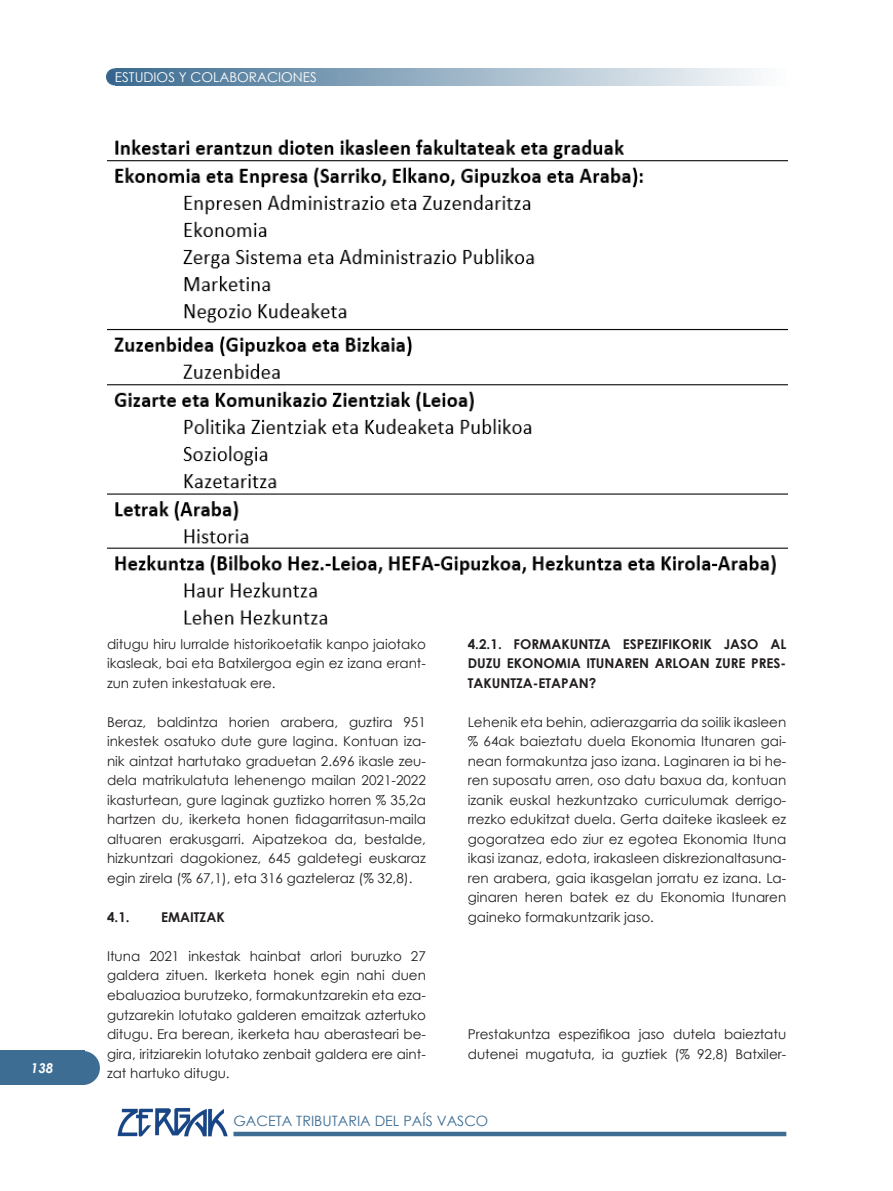
<style>
.page{position:relative;width:893px;height:1191px;background:#fff}
.page>*{position:absolute;margin:0;border:0;box-sizing:border-box;transform-origin:0 0}
.t1{font:14.25px "Century Gothic";color:#3d6d93}
.Body_Text{font:13.5px/19.5px "Century Gothic";color:#231f20;text-align:justify}
.t2{font:700 13.5px/19.5px "Century Gothic";color:#231f20;text-align:justify}
.t3{font:13.5px "Century Gothic";color:#fff}
.t4{font:italic 700 13.5px "Century Gothic";color:#fff}
</style>
<div class="page">
<div style="left:107px;top:69px;width:19px;height:16px;background:#36628d;border-radius:8px"></div>
<div style="left:106px;top:68px;width:21px;height:17px;border:2px solid #3c6c91;border-radius:8px"></div>
<div style="left:15px;top:1051px;width:85px;height:34px;background:#3d6d92;border-radius:17px"></div>
<div style="left:0;top:1051px;width:85px;height:34px;background:#3d6d92"></div>
<img style="left:117px;top:1108px;width:111px;height:29px">
<div style="left:234px;top:1131px;width:552px;height:5px;background:#3d6d93"></div>
<div style="left:115px;top:68px;width:671px;height:17px;background:linear-gradient(to right,#3b6b90,#fdfdfe)"></div>
<img style="left:107px;top:139px;width:680px;height:486px">
<p class="t3" style="left:115px;top:68px;width:203px">ESTUDIOS Y COLABORACIONES</p>
<p class="t4" style="left:31px;top:1058px;width:24px">138</p>
<p class="Body_Text" style="left:107px;top:634px;width:320px">ditugu hiru lurralde historikoetatik kanpo jaiotako ikasleak, bai eta Batxilergoa egin ez izana erant&shy;zun zuten inkestatuak ere.</p>
<p class="Body_Text" style="left:107px;top:712px;width:320px">Beraz, baldintza horien arabera, guztira 951 inkestek osatuko dute gure lagina. Kontuan iza&shy;nik aintzat hartutako graduetan 2.696 ikasle zeu&shy;dela matrikulatuta lehenengo mailan 2021-2022 ikasturtean, gure laginak guztizko horren % 35,2a hartzen du, ikerketa honen fidagarritasun-maila altuaren erakusgarri. Aipatzekoa da, bestalde, hizkuntzari dagokionez, 645 galdetegi euskaraz egin zirela (% 67,1), eta 316 gazteleraz (% 32,8).</p>
<p class="t2" style="left:107px;top:906px;width:24px">4.1.</p>
<p class="t2" style="left:161px;top:906px;width:65px">EMAITZAK</p>
<p class="Body_Text" style="left:107px;top:946px;width:320px">Ituna 2021 inkestak hainbat arlori buruzko 27 galdera zituen. Ikerketa honek egin nahi duen ebaluazioa burutzeko, formakuntzarekin eta eza&shy;gutzarekin lotutako galderen emaitzak aztertuko ditugu. Era berean, ikerketa hau aberasteari be&shy;gira, iritziarekin lotutako zenbait galdera ere aint&shy;zat hartuko ditugu.</p>
<p class="t2" style="left:468px;top:633px;width:320px">4.2.1. FORMAKUNTZA ESPEZIFIKORIK JASO AL DUZU EKONOMIA ITUNAREN ARLOAN ZURE PRES-TAKUNTZA-ETAPAN?</p>
<p class="Body_Text" style="left:468px;top:712px;width:320px">Lehenik eta behin, adierazgarria da soilik ikasleen % 64ak baieztatu duela Ekonomia Itunaren gai&shy;nean formakuntza jaso izana. Laginaren ia bi he&shy;ren suposatu arren, oso datu baxua da, kontuan izanik euskal hezkuntzako curriculumak derrigo&shy;rrezko edukitzat duela. Gerta daiteke ikasleek ez gogoratzea edo ziur ez egotea Ekonomia Ituna ikasi izanaz, edota, irakasleen diskrezionaltasuna&shy;ren arabera, gaia ikasgelan jorratu ez izana. La&shy;ginaren heren batek ez du Ekonomia Itunaren gaineko formakuntzarik jaso.</p>
<p class="Body_Text" style="left:468px;top:1024px;width:320px">Prestakuntza espezifikoa jaso dutela baieztatu dutenei mugatuta, ia guztiek (% 92,8) Batxiler-</p>
<p class="t1" style="left:234px;top:1111px;width:256px">GACETA TRIBUTARIA DEL PAÍS VASCO</p>
</div>
